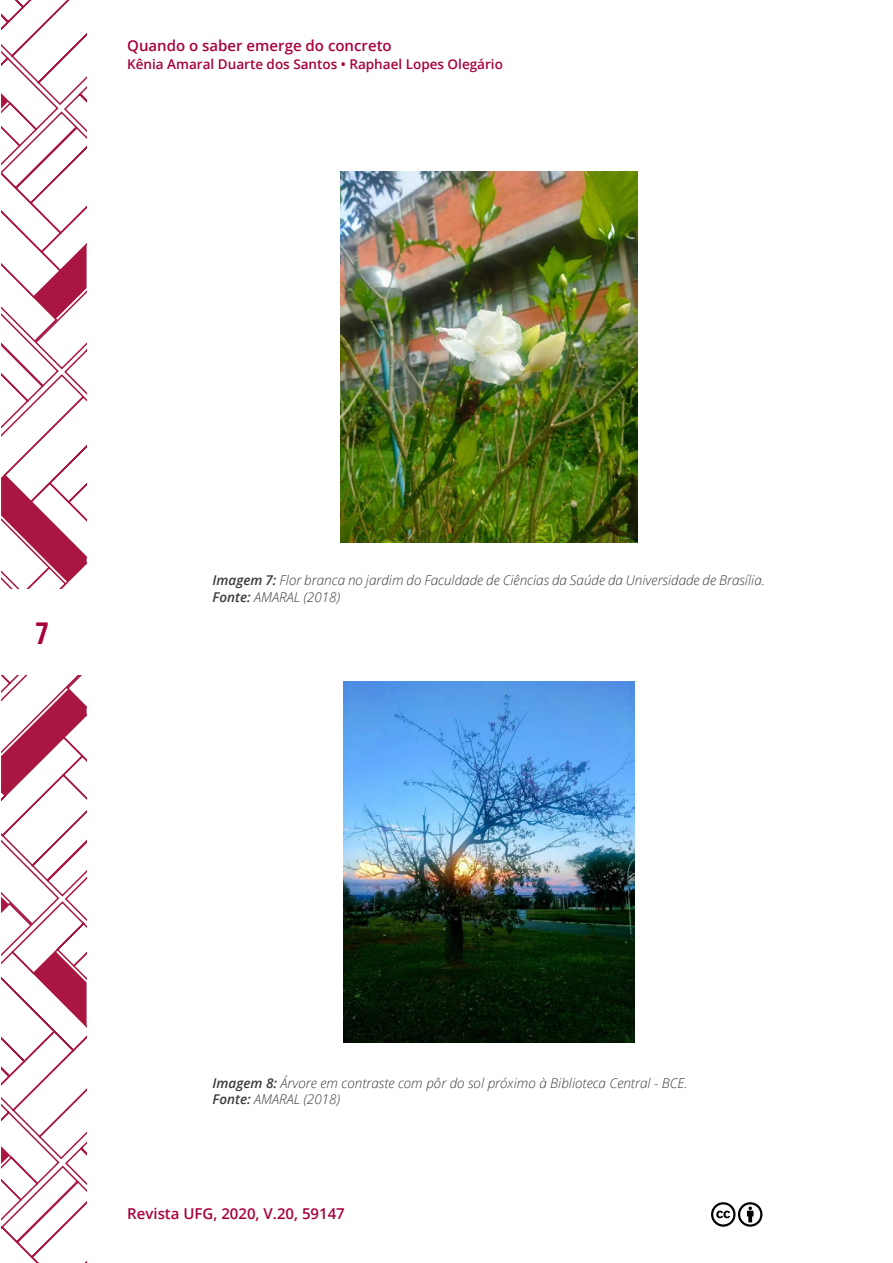
<style>
.page{position:relative;width:893px;height:1263px;background:#fff}
.page>*{position:absolute;margin:0;border:0;box-sizing:border-box;transform-origin:0 0}
.t1{font:700 30px "Open Sans Condensed";color:#a8003e}
.t2{font:600 15px "Open Sans";color:#a8003e}
.t3{font:italic 300 13.5px/16.2px "Open Sans";color:#3c3b3b}
.t4{font:600 13.5px "Open Sans";color:#a8003e}
.s1{font-weight:600}
</style>
<div class="page">
<svg style="left:1px;top:1px;width:86px;height:1262px"></svg>
<div style="left:0;top:590px;width:91px;height:85px;background:#fff"></div>
<svg style="left:711px;top:1202px;width:52px;height:25px"></svg>
<img style="left:341px;top:172px;width:296px;height:370px">
<img style="left:344px;top:681px;width:290px;height:362px">
<p class="t2" style="left:127px;top:35px;width:266px">Quando o saber emerge do concreto</p>
<p class="t4" style="left:127px;top:55px;width:377px">Kênia Amaral Duarte dos Santos • Raphael Lopes Olegário</p>
<h1 class="t1" style="left:35px;top:612px;width:15px">7</h1>
<p class="t3" style="left:213px;top:572px;width:554px"><span class="s1">Imagem 7:</span> Flor branca no jardim do Faculdade de Ciências da Saúde da Universidade de Brasília.<br><span class="s1">Fonte:</span> AMARAL (2018)</p>
<p class="t3" style="left:213px;top:1074px;width:476px"><span class="s1">Imagem 8:</span> Árvore em contraste com pôr do sol próximo à Biblioteca Central - BCE.<br><span class="s1">Fonte:</span> AMARAL (2018)</p>
<p class="t2" style="left:127px;top:1203px;width:219px">Revista UFG, 2020, V.20, 59147</p>
</div>
